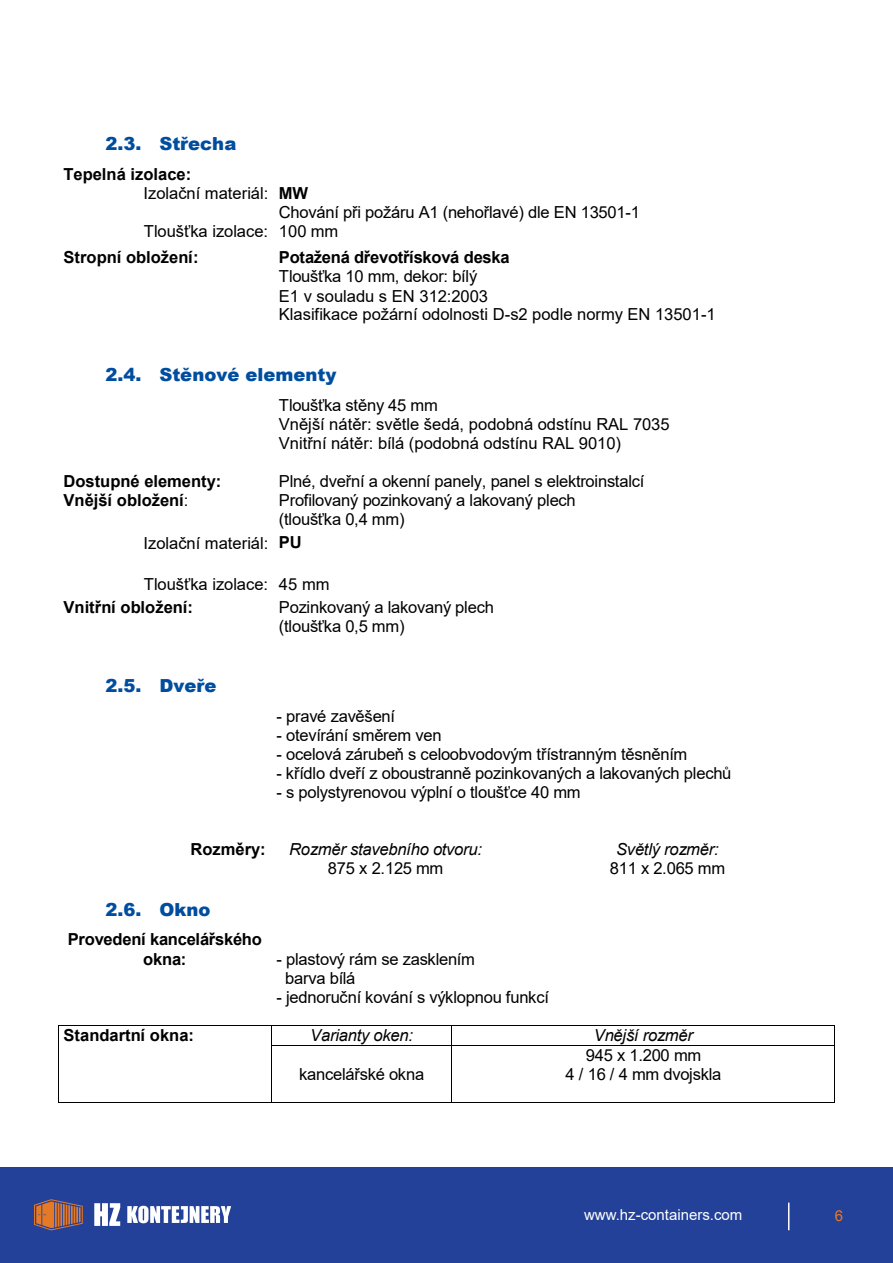
<style>
.page{position:relative;width:893px;height:1263px;background:#fff}
.page>*{position:absolute;margin:0;border:0;box-sizing:border-box;transform-origin:0 0}
.t1{font:900 18px "Arial";color:#004d9f}
.t2{font:16.5px/19px "Arial";letter-spacing:-.015em;color:#000}
.t3{font:700 16.5px/19px "Arial";color:#000;text-align:center}
.t4{font:italic 16.5px "Arial";letter-spacing:-.015em;color:#000}
.t5{font:15px "Arial";color:#fff}
.t6{font:15px "Arial";color:#e67925}
.s1{font-weight:700}
.s2{font-weight:400}
</style>
<div class="page">
<hr style="left:59px;top:1025px;width:212px;height:1px;background:#000">
<hr style="left:272px;top:1025px;width:179px;height:1px;background:#000">
<hr style="left:452px;top:1025px;width:382px;height:1px;background:#000">
<svg style="left:58px;top:1025px;width:1px;height:21px"></svg>
<svg style="left:271px;top:1025px;width:1px;height:20px"></svg>
<hr style="left:271px;top:1045px;width:180px;height:1px;background:#000">
<svg style="left:451px;top:1025px;width:1px;height:21px"></svg>
<hr style="left:452px;top:1045px;width:382px;height:1px;background:#000">
<svg style="left:834px;top:1025px;width:1px;height:21px"></svg>
<hr style="left:58px;top:1046px;width:1px;height:56px;background:#000">
<hr style="left:59px;top:1102px;width:212px;height:1px;background:#000">
<hr style="left:271px;top:1046px;width:1px;height:56px;background:#000">
<hr style="left:271px;top:1102px;width:180px;height:1px;background:#000">
<hr style="left:451px;top:1046px;width:1px;height:56px;background:#000">
<hr style="left:452px;top:1102px;width:382px;height:1px;background:#000">
<hr style="left:834px;top:1046px;width:1px;height:56px;background:#000">
<div style="left:0;top:1167px;width:893px;height:96px;background:#234198"></div>
<svg style="left:94px;top:1203px;width:26px;height:23px"></svg>
<svg style="left:127px;top:1206px;width:104px;height:17px"></svg>
<svg style="left:34px;top:1199px;width:49px;height:31px"></svg>
<svg style="left:788px;top:1202px;width:1px;height:28px"></svg>
<p class="t1" style="left:105px;top:131px;width:132px">2.3. Střecha</p>
<p class="t3" style="left:64px;top:165px;width:129px">Tepelná izolace:</p>
<p class="t2" style="left:144px;top:184px;width:166px">Izolační materiál: <span class="s1">MW</span></p>
<p class="t2" style="left:279px;top:203px;width:363px">Chování při požáru A1 (nehořlavé) dle EN 13501-1</p>
<p class="t2" style="left:144px;top:221px;width:196px">Tloušťka izolace: 100 mm</p>
<p class="t3" style="left:64px;top:248px;width:136px">Stropní obložení:</p>
<p class="t2" style="left:279px;top:248px;width:438px"><span class="s1">Potažená dřevotřísková deska<br></span>Tloušťka 10 mm, dekor: bílý<br>E1 v souladu s EN 312:2003<br>Klasifikace požární odolnosti D-s2 podle normy EN 13501-1</p>
<p class="t1" style="left:105px;top:361px;width:233px">2.4. Stěnové elementy</p>
<p class="t2" style="left:279px;top:395px;width:392px">Tloušťka stěny 45 mm<br>Vnější nátěr: světle šedá, podobná odstínu RAL 7035<br>Vnitřní nátěr: bílá (podobná odstínu RAL 9010)</p>
<p class="t3" style="left:64px;top:471px;width:159px">Dostupné elementy:</p>
<p class="t2" style="left:279px;top:471px;width:367px">Plné, dveřní a okenní panely, panel s elektroinstalcí</p>
<p class="t3" style="left:64px;top:490px;width:126px">Vnější obložení<span class="s2">:</span></p>
<p class="t2" style="left:279px;top:490px;width:298px">Profilovaný pozinkovaný a lakovaný plech (tloušťka 0,4 mm)</p>
<p class="t2" style="left:144px;top:533px;width:160px">Izolační materiál: <span class="s1">PU</span></p>
<p class="t2" style="left:64px;top:573px;width:267px;line-height:22.5px;text-indent:80px">Tloušťka izolace: 45 mm<br><span class="s1">Vnitřní obložení:</span></p>
<p class="t2" style="left:279px;top:598px;width:217px">Pozinkovaný a lakovaný plech (tloušťka 0,5 mm)</p>
<p class="t1" style="left:105px;top:673px;width:112px">2.5. Dveře</p>
<p class="t2" style="left:276px;top:707px;width:120px">- pravé zavěšení</p>
<p class="t2" style="left:276px;top:726px;width:167px">- otevírání směrem ven</p>
<p class="t2" style="left:276px;top:745px;width:412px">- ocelová zárubeň s celoobvodovým třístranným těsněním</p>
<p class="t2" style="left:276px;top:764px;width:457px">- křídlo dveří z oboustranně pozinkovaných a lakovaných plechů</p>
<p class="t2" style="left:276px;top:783px;width:306px">- s polystyrenovou výplní o tloušťce 40 mm</p>
<p class="t3" style="left:191px;top:840px;width:76px">Rozměry:</p>
<p class="t4" style="left:289px;top:839px;width:194px">Rozměr stavebního otvoru:</p>
<p class="t4" style="left:616px;top:839px;width:104px">Světlý rozměr:</p>
<p class="t2" style="left:328px;top:859px;width:117px">875 x 2.125 mm</p>
<p class="t2" style="left:610px;top:859px;width:117px">811 x 2.065 mm</p>
<p class="t1" style="left:105px;top:896px;width:107px">2.6. Okno</p>
<p class="t3" style="left:68px;top:930px;width:196px">Provedení kancelářského okna:</p>
<p class="t2" style="left:285px;top:949px;width:191px;text-indent:-9px">- plastový rám se zasklením barva bílá</p>
<p class="t2" style="left:276px;top:987px;width:274px">- jednoruční kování s výklopnou funkcí</p>
<p class="t3" style="left:64px;top:1026px;width:132px">Standartní okna:</p>
<p class="t4" style="left:310px;top:1025px;width:104px">Varianty oken:</p>
<p class="t4" style="left:594px;top:1025px;width:101px">Vnější rozměr</p>
<p class="t2" style="left:299px;top:1064px;width:127px">kancelářské okna</p>
<p class="t2" style="left:566px;top:1046px;width:157px;text-align:center">945 x 1.200 mm<br>4 / 16 / 4 mm dvojskla</p>
<p class="t5" style="left:584px;top:1204px;width:160px">www.hz-containers.com</p>
<p class="t6" style="left:835px;top:1205px;width:10px">6</p>
</div>
